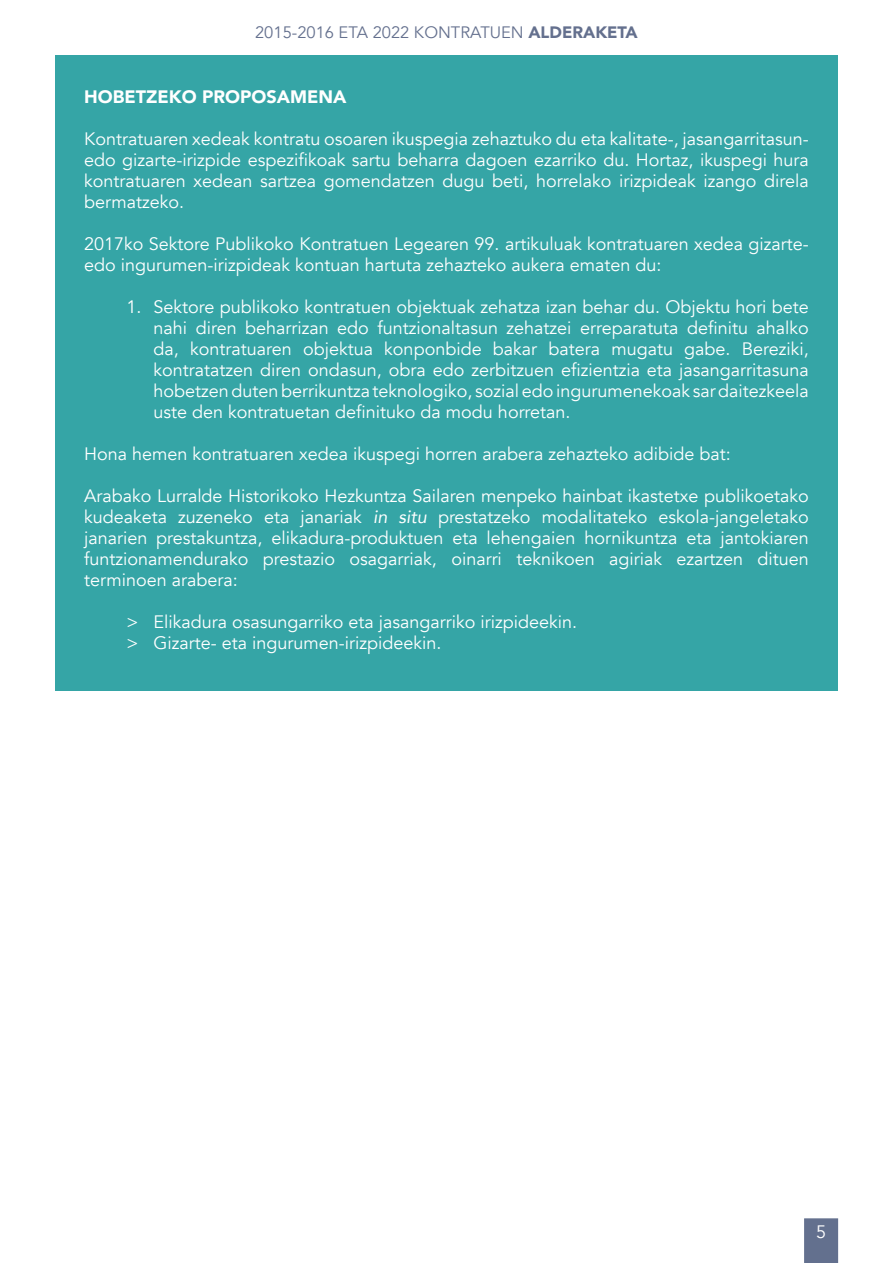
<style>
.page{position:relative;width:893px;height:1263px;background:#fff}
.page>*{position:absolute;margin:0;border:0;box-sizing:border-box;transform-origin:0 0}
.t1{font:18px/21px "Avenir";color:#fff;text-align:justify}
.t2{font:900 18px "Avenir";color:#fff}
.t3{font:16.5px "Avenir";color:#64708e}
.s1{font-weight:900}
.s2{font-style:italic}
</style>
<div class="page">
<div style="left:804px;top:1218px;width:34px;height:45px;background:#63708e;border:2px solid #63708e"></div>
<div style="left:55px;top:55px;width:783px;height:636px;background:#35a5a6"></div>
<p class="t3" style="left:255px;top:22px;width:384px">2015-2016 ETA 2022 KONTRATUEN <span class="s1">ALDERAKETA</span></p>
<p class="t2" style="left:84px;top:81px;width:264px">HOBETZEKO PROPOSAMENA</p>
<p class="t1" style="left:84px;top:129px;width:726px">Kontratuaren xedeak kontratu osoaren ikuspegia zehaztuko du eta kalitate-, jasangarritasun&shy;edo gizarte-irizpide espezifikoak sartu beharra dagoen ezarriko du. Hortaz, ikuspegi hura kontratuaren xedean sartzea gomendatzen dugu beti, horrelako irizpideak izango direla bermatzeko.</p>
<p class="t1" style="left:84px;top:234px;width:726px">2017ko Sektore Publikoko Kontratuen Legearen 99. artikuluak kontratuaren xedea gizarte&shy;edo ingurumen-irizpideak kontuan hartuta zehazteko aukera ematen du:</p>
<p class="t1" style="left:154px;top:297px;width:657px;text-indent:-27px">1. Sektore publikoko kontratuen objektuak zehatza izan behar du. Objektu hori bete nahi diren beharrizan edo funtzionaltasun zehatzei erreparatuta definitu ahalko da, kontratuaren objektua konponbide bakar batera mugatu gabe. Bereziki, kontratatzen diren ondasun, obra edo zerbitzuen efizientzia eta jasangarritasuna hobetzen duten berrikuntza teknologiko, sozial edo ingurumenekoak sar daitezkeela uste den kontratuetan definituko da modu horretan.</p>
<p class="t1" style="left:84px;top:444px;width:648px">Hona hemen kontratuaren xedea ikuspegi horren arabera zehazteko adibide bat:</p>
<p class="t1" style="left:84px;top:486px;width:726px">Arabako Lurralde Historikoko Hezkuntza Sailaren menpeko hainbat ikastetxe publikoetako kudeaketa zuzeneko eta janariak <span class="s2">in situ</span> prestatzeko modalitateko eskola-jangeletako janarien prestakuntza, elikadura-produktuen eta lehengaien hornikuntza eta jantokiaren funtzionamendurako prestazio osagarriak, oinarri teknikoen agiriak ezartzen dituen terminoen arabera:</p>
<p class="t1" style="left:127px;top:612px;width:452px">&gt; Elikadura osasungarriko eta jasangarriko irizpideekin. &gt; Gizarte- eta ingurumen-irizpideekin.</p>
<p class="t1" style="left:816px;top:1222px;width:12px">5</p>
</div>
